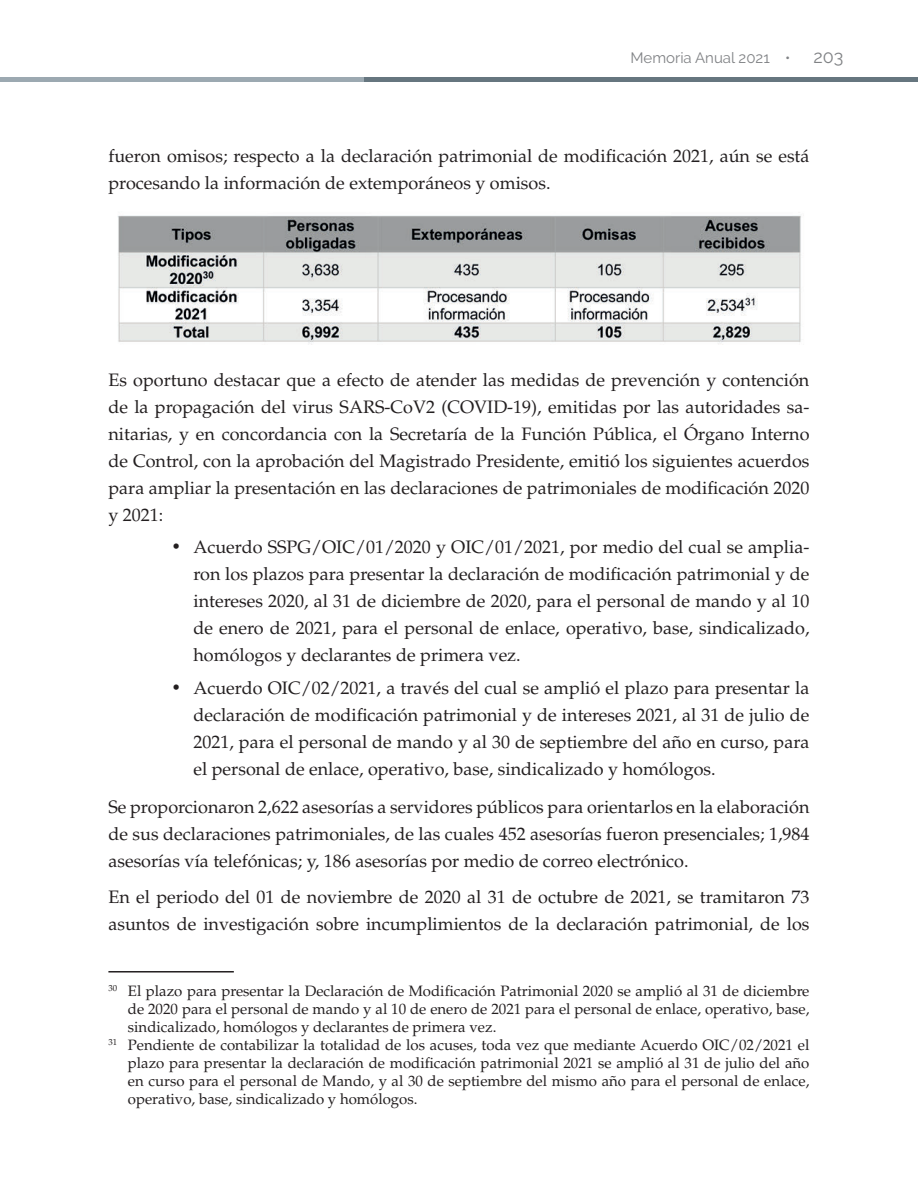
<style>
.page{position:relative;width:918px;height:1188px;background:#fff}
.page>*{position:absolute;margin:0;border:0;box-sizing:border-box;transform-origin:0 0}
.t1{font:18px/27px "Palatino LT Std";color:#231f20;text-align:justify}
.t2{font:18px "Raleway";color:#808285}
.t3{font:15px "Palatino LT Std";color:#231f20}
.t4{font:15px "Raleway";color:#808285}
</style>
<div class="page">
<hr style="left:0;top:78px;width:364px;height:4px;background:#9ca9b1">
<hr style="left:364px;top:78px;width:554px;height:4px;background:#66767f">
<img style="left:117px;top:215px;width:684px;height:130px">
<hr style="left:108px;top:971px;width:126px;height:2px;background:#231f20">
<p class="t4" style="left:631px;top:49px;width:161px">Memoria Anual 2021 •</p>
<p class="t2" style="left:813px;top:46px;width:32px">203</p>
<p class="t1" style="left:108px;top:143px;width:703px">fueron omisos; respecto a la declaración patrimonial de modificación 2021, aún se está procesando la información de extemporáneos y omisos.</p>
<p class="t1" style="left:108px;top:367px;width:703px">Es oportuno destacar que a efecto de atender las medidas de prevención y contención de la propagación del virus SARS-CoV2 (COVID-19), emitidas por las autoridades sa&shy;nitarias, y en concordancia con la Secretaría de la Función Pública, el Órgano Interno de Control, con la aprobación del Magistrado Presidente, emitió los siguientes acuerdos para ampliar la presentación en las declaraciones de patrimoniales de modificación 2020 y 2021:</p>
<p class="t1" style="left:193px;top:534px;width:618px;text-indent:-21px">• Acuerdo SSPG/OIC/01/2020 y OIC/01/2021, por medio del cual se amplia&shy;ron los plazos para presentar la declaración de modificación patrimonial y de intereses 2020, al 31 de diciembre de 2020, para el personal de mando y al 10 de enero de 2021, para el personal de enlace, operativo, base, sindicalizado, homólogos y declarantes de primera vez.</p>
<p class="t1" style="left:193px;top:675px;width:618px;text-indent:-21px">• Acuerdo OIC/02/2021, a través del cual se amplió el plazo para presentar la declaración de modificación patrimonial y de intereses 2021, al 31 de julio de 2021, para el personal de mando y al 30 de septiembre del año en curso, para el personal de enlace, operativo, base, sindicalizado y homólogos.</p>
<p class="t1" style="left:108px;top:794px;width:703px">Se proporcionaron 2,622 asesorías a servidores públicos para orientarlos en la elaboración de sus declaraciones patrimoniales, de las cuales 452 asesorías fueron presenciales; 1,984 asesorías vía telefónicas; y, 186 asesorías por medio de correo electrónico.</p>
<p class="t1" style="left:108px;top:884px;width:703px">En el periodo del 01 de noviembre de 2020 al 31 de octubre de 2021, se tramitaron 73 asuntos de investigación sobre incumplimientos de la declaración patrimonial, de los</p>
<p class="t3" style="left:108px;top:982px;width:703px"><sup>30</sup> El plazo para presentar la Declaración de Modificación Patrimonial 2020 se amplió al 31 de diciembre</p>
<p class="t3" style="left:128px;top:1000px;width:683px">de 2020 para el personal de mando y al 10 de enero de 2021 para el personal de enlace, operativo, base,</p>
<p class="t3" style="left:128px;top:1018px;width:370px">sindicalizado, homólogos y declarantes de primera vez.</p>
<p class="t3" style="left:108px;top:1036px;width:703px"><sup>31</sup> Pendiente de contabilizar la totalidad de los acuses, toda vez que mediante Acuerdo OIC/02/2021 el</p>
<p class="t3" style="left:128px;top:1054px;width:683px">plazo para presentar la declaración de modificación patrimonial 2021 se amplió al 31 de julio del año</p>
<p class="t3" style="left:128px;top:1072px;width:683px">en curso para el personal de Mando, y al 30 de septiembre del mismo año para el personal de enlace,</p>
<p class="t3" style="left:128px;top:1090px;width:291px">operativo, base, sindicalizado y homólogos.</p>
</div>
